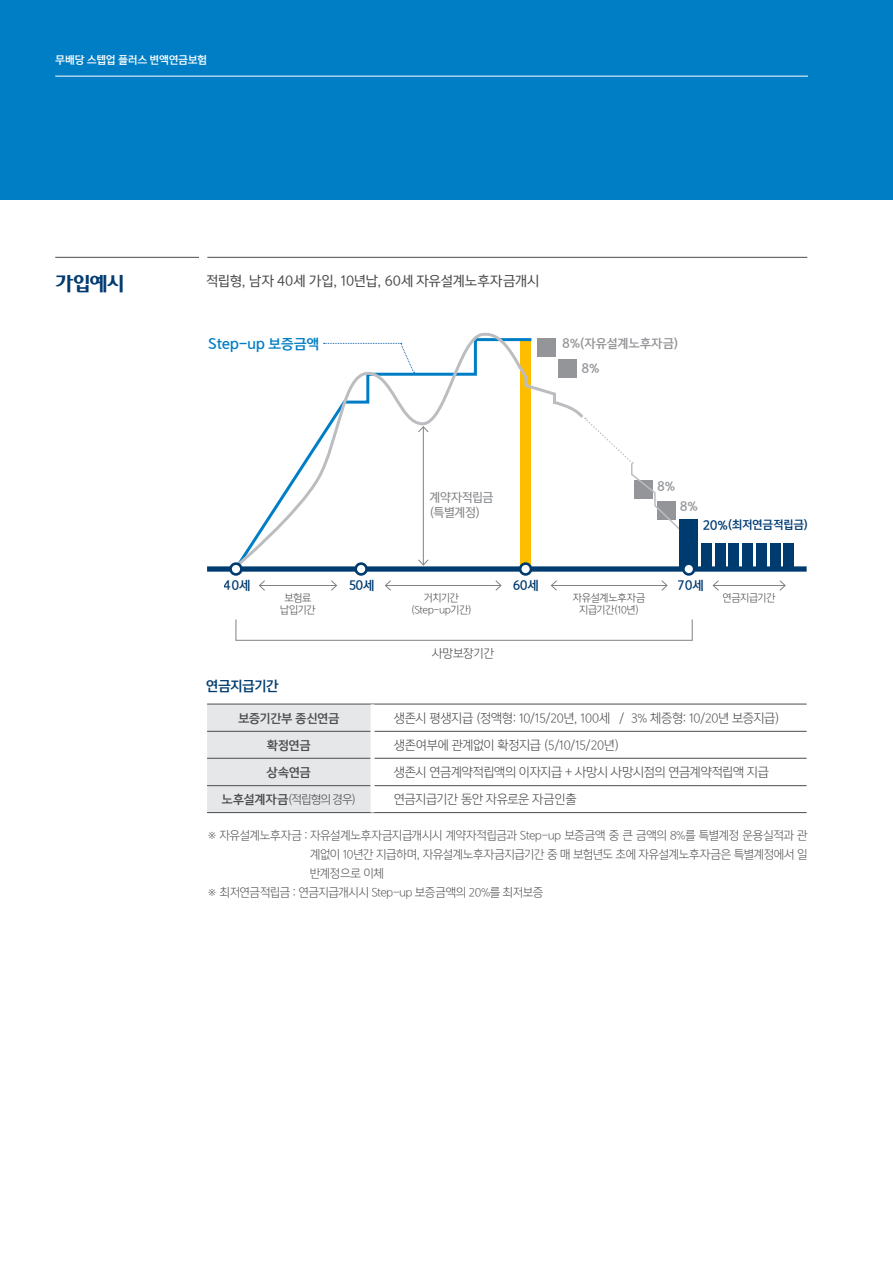
<style>
.page{position:relative;width:893px;height:1263px;background:#fff}
.page>*{position:absolute;margin:0;border:0;box-sizing:border-box;transform-origin:0 0}
.t1{font:21px "MWORLDV";color:#003b70}
.t2{font:13.5px "Yoon Gothic 750";letter-spacing:-.02em;color:#4b4c4d}
.t3{font:13.5px "Yoon Gothic 770";letter-spacing:-.035em;color:#007ec5}
.t4{font:13.5px "Yoon Gothic 770";letter-spacing:-.06em;color:#003b70}
.t5{font:12.75px "Yoon Gothic 730";letter-spacing:-.035em;color:#4b4c4d}
.t6{font:12px/18.8px "Yoon Gothic 730";letter-spacing:-.045em;color:#57585a;text-align:justify}
.t7{font:12px "Yoon Gothic 730";letter-spacing:-.035em;color:#4b4c4d}
.t8{font:12px "Yoon Gothic 770";letter-spacing:-.045em;color:#939598}
.t9{font:12px "Yoon Gothic 770";letter-spacing:-.055em;color:#4b4c4d}
.t10{font:12px "Yoon Gothic 750";letter-spacing:-.05em;color:#808285}
.t11{font:12px "Yoon Gothic 770";letter-spacing:-.025em;color:#003b70}
.t12{font:11.25px "Yoon Gothic 770";letter-spacing:-.05em;color:#003b70}
.t13{font:10.5px "Yoon Gothic 730";letter-spacing:-.04em;color:#4b4c4d}
.t14{font:10.5px "Yoon Gothic 770";letter-spacing:-.05em;color:#fff}
.s1{font-size:12px}
.s2{font-family:"Yoon Gothic 770"}
</style>
<div class="page">
<div style="left:0;top:0;width:893px;height:199px;background:#007ec5"></div>
<hr style="left:55px;top:76px;width:753px;height:1px;background:#fff">
<hr style="left:259px;top:585px;width:78px;height:1px;background:#808285">
<svg style="left:259px;top:580px;width:6px;height:11px"></svg>
<svg style="left:331px;top:580px;width:6px;height:11px"></svg>
<hr style="left:385px;top:585px;width:116px;height:1px;background:#808285">
<svg style="left:385px;top:580px;width:6px;height:11px"></svg>
<svg style="left:495px;top:580px;width:7px;height:11px"></svg>
<hr style="left:551px;top:585px;width:116px;height:1px;background:#808285">
<svg style="left:550px;top:580px;width:7px;height:11px"></svg>
<svg style="left:661px;top:580px;width:7px;height:11px"></svg>
<hr style="left:713px;top:585px;width:72px;height:1px;background:#808285">
<svg style="left:712px;top:580px;width:7px;height:11px"></svg>
<svg style="left:779px;top:580px;width:7px;height:11px"></svg>
<div style="left:236px;top:619px;width:457px;height:22px;border:1px solid #808285"></div>
<hr style="left:207px;top:257px;width:600px;height:1px;background:#4b4c4d">
<hr style="left:55px;top:257px;width:144px;height:1px;background:#4b4c4d">
<div style="left:207px;top:566px;width:600px;height:6px;background:#003b70"></div>
<div style="left:715px;top:543px;width:10px;height:26px;background:#003b70"></div>
<div style="left:729px;top:543px;width:10px;height:26px;background:#003b70"></div>
<div style="left:742px;top:543px;width:11px;height:26px;background:#003b70"></div>
<div style="left:756px;top:543px;width:11px;height:26px;background:#003b70"></div>
<div style="left:701px;top:543px;width:10px;height:26px;background:#003b70"></div>
<div style="left:770px;top:543px;width:10px;height:25px;background:#003b70"></div>
<div style="left:783px;top:543px;width:11px;height:25px;background:#003b70"></div>
<svg style="left:238px;top:332px;width:348px;height:235px"></svg>
<div style="left:679px;top:519px;width:19px;height:50px;background:#003b70"></div>
<div style="left:231px;top:564px;width:10px;height:10px;background:#fff;border-radius:50%"></div>
<div style="left:229px;top:562px;width:14px;height:14px;border:3px solid #003b70;border-radius:50%"></div>
<div style="left:356px;top:564px;width:10px;height:10px;background:#fff;border-radius:50%"></div>
<div style="left:354px;top:562px;width:14px;height:14px;border:3px solid #003b70;border-radius:50%"></div>
<div style="left:520px;top:564px;width:11px;height:10px;background:#fff;border-radius:50%"></div>
<div style="left:519px;top:562px;width:13px;height:14px;border:3px solid #003b70;border-radius:50%"></div>
<div style="left:683px;top:564px;width:11px;height:10px;background:#fff;border-radius:50%"></div>
<div style="left:682px;top:562px;width:13px;height:14px;border:3px solid #003b70;border-radius:50%"></div>
<svg style="left:585px;top:418px;width:94px;height:121px"></svg>
<div style="left:207px;top:705px;width:164px;height:107px;background:#e6e7e9"></div>
<hr style="left:207px;top:704px;width:165px;height:1px;background:#4b4c4d">
<hr style="left:372px;top:704px;width:435px;height:1px;background:#4b4c4d">
<hr style="left:207px;top:731px;width:164px;height:1px;background:#4b4c4d">
<hr style="left:374px;top:731px;width:433px;height:1px;background:#4b4c4d">
<hr style="left:207px;top:758px;width:164px;height:1px;background:#4b4c4d">
<hr style="left:374px;top:758px;width:433px;height:1px;background:#4b4c4d">
<hr style="left:207px;top:785px;width:164px;height:1px;background:#4b4c4d">
<hr style="left:374px;top:785px;width:433px;height:1px;background:#4b4c4d">
<hr style="left:207px;top:812px;width:165px;height:1px;background:#4b4c4d">
<hr style="left:372px;top:812px;width:435px;height:1px;background:#4b4c4d">
<hr style="left:371px;top:704px;width:3px;height:27px;background:#fff">
<p class="t14" style="left:55px;top:53px;width:153px">무배당 스텝업 플러스 변액연금보험</p>
<p class="t1" style="left:55px;top:273px;width:71px">가입예시</p>
<p class="t2" style="left:206px;top:271px;width:335px">적립형, 남자 40세 가입, 10년납, 60세 자유설계노후자금개시</p>
<p class="t3" style="left:208px;top:334px;width:113px">Step-up 보증금액</p>
<p class="t8" style="left:562px;top:334px;width:118px">8%(자유설계노후자금)</p>
<p class="t8" style="left:582px;top:359px;width:20px">8%</p>
<p class="t10" style="left:430px;top:488px;width:65px">계약자적립금</p>
<p class="t10" style="left:430px;top:503px;width:52px">(특별계정)</p>
<p class="t8" style="left:657px;top:477px;width:20px">8%</p>
<p class="t8" style="left:680px;top:498px;width:20px">8%</p>
<p class="t12" style="left:703px;top:517px;width:107px"><span class="s1">20%</span>(최저연금적립금)</p>
<p class="t11" style="left:224px;top:577px;width:28px">40세</p>
<p class="t11" style="left:348px;top:577px;width:28px">50세</p>
<p class="t11" style="left:512px;top:577px;width:28px">60세</p>
<p class="t11" style="left:678px;top:577px;width:28px">70세</p>
<p class="t13" style="left:285px;top:591px;width:28px">보험료</p>
<p class="t13" style="left:280px;top:603px;width:37px">납입기간</p>
<p class="t13" style="left:573px;top:591px;width:74px">자유설계노후자금</p>
<p class="t13" style="left:579px;top:603px;width:62px">지급기간(10년)</p>
<p class="t13" style="left:424px;top:591px;width:37px">거치기간</p>
<p class="t13" style="left:411px;top:603px;width:62px">(Step-up기간)</p>
<p class="t4" style="left:206px;top:676px;width:75px">연금지급기간</p>
<p class="t7" style="left:432px;top:646px;width:64px">사망보장기간</p>
<p class="t13" style="left:723px;top:591px;width:55px">연금지급기간</p>
<p class="t9" style="left:238px;top:709px;width:103px">보증기간부 종신연금</p>
<p class="t5" style="left:394px;top:710px;width:387px">생존시 평생지급 (정액형: 10/15/20년, 100세 / 3% 체증형: 10/20년 보증지급)</p>
<p class="t9" style="left:267px;top:736px;width:46px">확정연금</p>
<p class="t5" style="left:394px;top:737px;width:227px">생존여부에 관계없이 확정지급 (5/10/15/20년)</p>
<p class="t9" style="left:267px;top:764px;width:46px">상속연금</p>
<p class="t5" style="left:394px;top:764px;width:377px">생존시 연금계약적립액의 이자지급 + 사망시 사망시점의 연금계약적립액 지급</p>
<p class="t7" style="left:221px;top:792px;width:136px"><span class="s2">노후설계자금</span>(적립형의 경우)</p>
<p class="t5" style="left:394px;top:791px;width:184px">연금지급기간 동안 자유로운 자금인출</p>
<p class="t6" style="left:310px;top:826px;width:499px;text-indent:-103px">※ 자유설계노후자금 : 자유설계노후자금지급개시시 계약자적립금과 Step-up 보증금액 중 큰 금액의 8%를 특별계정 운용실적과 관 계없이 10년간 지급하며, 자유설계노후자금지급기간 중 매 보험년도 초에 자유설계노후자금은 특별계정에서 일 반계정으로 이체</p>
<p class="t6" style="left:207px;top:883px;width:338px">※ 최저연금적립금 : 연금지급개시시 Step-up 보증금액의 20%를 최저보증</p>
</div>
